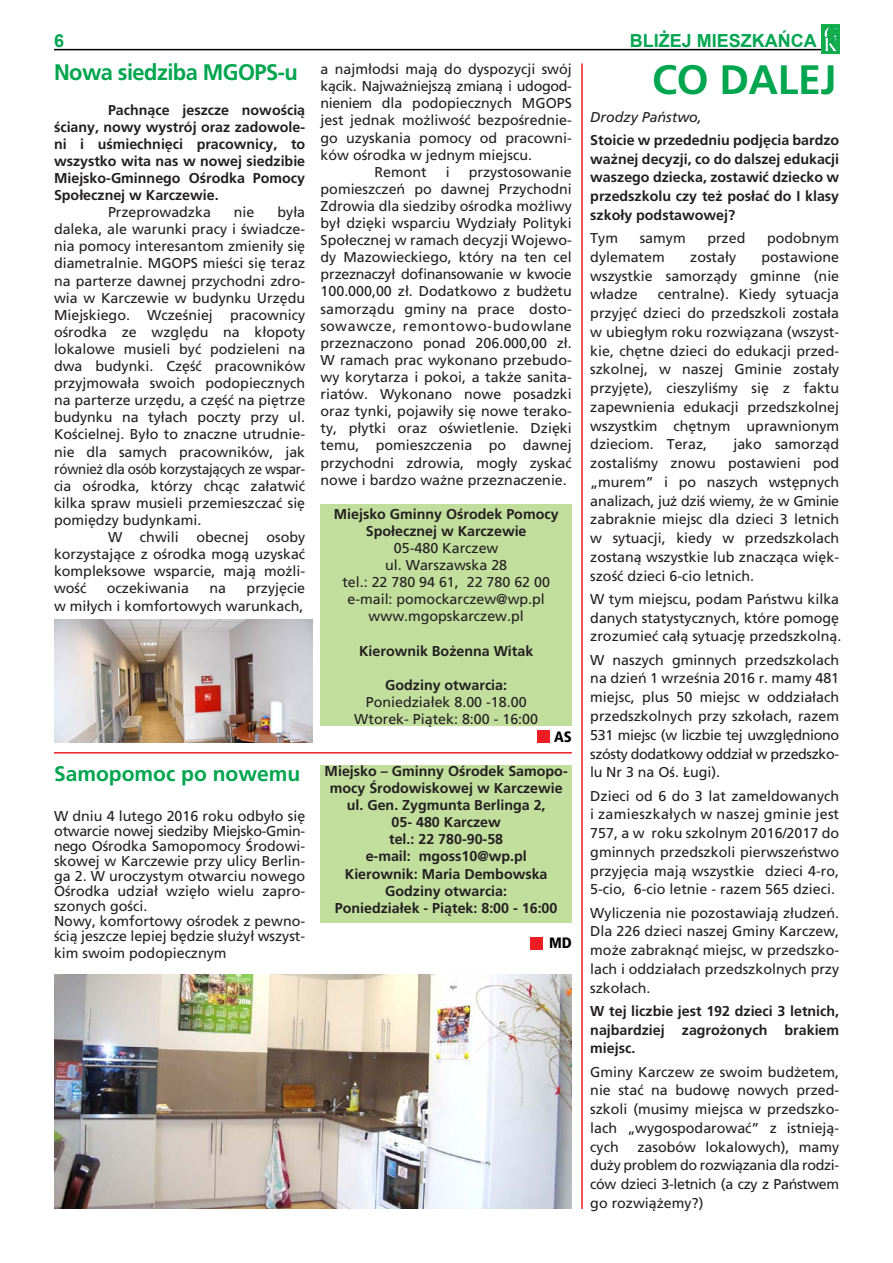
<style>
.page{position:relative;width:893px;height:1263px;background:#fff}
.page>*{position:absolute;margin:0;border:0;box-sizing:border-box;transform-origin:0 0}
.t1{font:700 41.1px "Frutiger LT Com";letter-spacing:-.01em;color:#00a54f}
.t2{font:700 22.5px "Frutiger LT Com";letter-spacing:-.025em;color:#00a54f}
.t3{font:700 21px "Frutiger LT Com";color:#00a54f}
.t4{font:700 18px "Arial";color:#00a552}
.t5{font:900 condensed 15px "Frutiger LT Com";color:#000001}
.t6{font:14.25px/18.8px "Frutiger LT Com";color:#231f20;text-align:justify}
.t7{font:700 14.25px/17.1px "Frutiger LT Com";color:#231f20;text-align:justify}
.t8{font:14.25px "Frutiger LT Com";letter-spacing:-.025em;color:#231f20}
.t9{font:14.25px "Frutiger LT Com";color:#231f20;scale:.94 1}
.s1{font-weight:400;font-style:italic}
.s2{font-weight:700}
</style>
<div class="page">
<div style="left:321px;top:765px;width:251px;height:158px;background:#c1de9d"></div>
<div style="left:321px;top:504px;width:251px;height:222px;background:#c1de9d"></div>
<hr style="left:54px;top:49px;width:785px;height:1px;background:#000001">
<div style="left:822px;top:24px;width:18px;height:30px;background:#15ae4b"></div>
<svg style="left:823px;top:26px;width:16px;height:26px"></svg>
<div style="left:537px;top:730px;width:12px;height:13px;background:#ee1d23"></div>
<div style="left:530px;top:937px;width:13px;height:13px;background:#ee1d23"></div>
<hr style="left:54px;top:752px;width:518px;height:1px;background:#ee1d23">
<img style="left:54px;top:619px;width:258px;height:124px">
<img style="left:54px;top:974px;width:518px;height:235px">
<hr style="left:581px;top:63px;width:2px;height:1146px;background:#ee1d23">
<p class="t4" style="left:54px;top:29px;width:12px">6</p>
<p class="t4" style="left:630px;top:29px;width:189px">BLIŻEJ MIESZKAŃCA</p>
<p class="t2" style="left:54px;top:59px;width:245px">Nowa siedziba MGOPS-u</p>
<p class="t7" style="left:108px;top:101px;width:199px">Pachnące jeszcze nowością</p>
<p class="t7" style="left:54px;top:118px;width:253px">ściany, nowy wystrój oraz zadowole-</p>
<p class="t7" style="left:54px;top:135px;width:253px">ni i uśmiechnięci pracownicy, to</p>
<p class="t7" style="left:54px;top:152px;width:253px">wszystko wita nas w nowej siedzibie</p>
<p class="t7" style="left:54px;top:169px;width:253px">Miejsko-Gminnego Ośrodka Pomocy</p>
<p class="t7" style="left:54px;top:187px;width:166px">Społecznej w Karczewie.</p>
<p class="t6" style="left:108px;top:203px;width:104px">Przeprowadzka</p>
<p class="t6" style="left:234px;top:203px;width:22px">nie</p>
<p class="t6" style="left:278px;top:203px;width:29px">była</p>
<p class="t6" style="left:54px;top:220px;width:253px">daleka, ale warunki pracy i świadcze-</p>
<p class="t6" style="left:54px;top:237px;width:253px">nia pomocy interesantom zmieniły się</p>
<p class="t6" style="left:54px;top:254px;width:253px">diametralnie. MGOPS mieści się teraz</p>
<p class="t6" style="left:54px;top:271px;width:253px">na parterze dawnej przychodni zdro-</p>
<p class="t6" style="left:54px;top:288px;width:253px">wia w Karczewie w budynku Urzędu</p>
<p class="t6" style="left:54px;top:305px;width:253px">Miejskiego. Wcześniej pracownicy</p>
<p class="t6" style="left:54px;top:323px;width:253px">ośrodka ze względu na kłopoty</p>
<p class="t6" style="left:54px;top:340px;width:253px">lokalowe musieli być podzieleni na</p>
<p class="t6" style="left:54px;top:357px;width:253px">dwa budynki. Część pracowników</p>
<p class="t6" style="left:54px;top:374px;width:253px">przyjmowała swoich podopiecznych</p>
<p class="t6" style="left:54px;top:391px;width:253px">na parterze urzędu, a część na piętrze</p>
<p class="t6" style="left:54px;top:408px;width:253px">budynku na tyłach poczty przy ul.</p>
<p class="t6" style="left:54px;top:425px;width:253px">Kościelnej. Było to znaczne utrudnie-</p>
<p class="t6" style="left:54px;top:442px;width:253px">nie dla samych pracowników, jak</p>
<p class="t8" style="left:54px;top:460px;width:253px">również dla osób korzystających ze wspar-</p>
<p class="t9" style="left:54px;top:477px;width:269px">cia ośrodka, którzy chcąc załatwić</p>
<p class="t6" style="left:54px;top:494px;width:253px">kilka spraw musieli przemieszczać się</p>
<p class="t6" style="left:54px;top:511px;width:149px">pomiędzy budynkami.</p>
<p class="t6" style="left:108px;top:528px;width:199px">W chwili obecnej osoby</p>
<p class="t6" style="left:54px;top:545px;width:253px">korzystające z ośrodka mogą uzyskać</p>
<p class="t6" style="left:54px;top:562px;width:253px">kompleksowe wsparcie, mają możli-</p>
<p class="t6" style="left:54px;top:579px;width:34px">wość</p>
<p class="t6" style="left:107px;top:579px;width:84px">oczekiwania</p>
<p class="t6" style="left:210px;top:579px;width:18px">na</p>
<p class="t6" style="left:321px;top:60px;width:253px">a najmłodsi mają do dyspozycji swój</p>
<p class="t8" style="left:321px;top:78px;width:253px">kącik. Najważniejszą zmianą i udogod-</p>
<p class="t6" style="left:321px;top:94px;width:253px">nieniem dla podopiecznych MGOPS</p>
<p class="t6" style="left:321px;top:111px;width:253px">jest jednak możliwość bezpośrednie-</p>
<p class="t6" style="left:321px;top:128px;width:253px">go uzyskania pomocy od pracowni-</p>
<p class="t6" style="left:321px;top:145px;width:213px">ków ośrodka w jednym miejscu.</p>
<p class="t6" style="left:375px;top:162px;width:54px">Remont</p>
<p class="t6" style="left:446px;top:162px;width:5px">i</p>
<p class="t1" style="left:652px;top:56px;width:186px">CO DALEJ</p>
<p class="t7" style="left:590px;top:105px;width:250px;line-height:23.2px"><span class="s1">Drodzy Państwo,<br></span>Stoicie w przededniu podjęcia bardzo</p>
<p class="t7" style="left:590px;top:149px;width:250px;line-height:18.8px">ważnej decyzji, co do dalszej edukacji waszego dziecka, zostawić dziecko w przedszkolu czy też posłać do I klasy szkoły podstawowej?</p>
<p class="t6" style="left:590px;top:229px;width:29px">Tym</p>
<p class="t6" style="left:640px;top:229px;width:47px">samym</p>
<p class="t6" style="left:707px;top:229px;width:40px">przed</p>
<p class="t6" style="left:767px;top:229px;width:74px">podobnym</p>
<p class="t6" style="left:590px;top:248px;width:76px">dylematem</p>
<p class="t6" style="left:690px;top:248px;width:47px">zostały</p>
<p class="t6" style="left:321px;top:163px;width:253px;line-height:17.1px;text-indent:148px">przystosowanie pomieszczeń po dawnej Przychodni Zdrowia dla siedziby ośrodka możliwy był dzięki wsparciu Wydziały Polityki Społecznej w ramach decyzji Wojewo&shy;dy Mazowieckiego, który na ten cel przeznaczył dofinansowanie w kwocie 100.000,00 zł. Dodatkowo z budżetu samorządu gminy na prace dosto&shy;sowawcze, remontowo-budowlane przeznaczono ponad 206.000,00 zł.<br>W ramach prac wykonano przebudo&shy;wy korytarza i pokoi, a także sanita&shy;riatów. Wykonano nowe posadzki oraz tynki, pojawiły się nowe terako&shy;ty, płytki oraz oświetlenie. Dzięki temu, pomieszczenia po dawnej przychodni zdrowia, mogły zyskać nowe i bardzo ważne przeznaczenie.</p>
<p class="t6" style="left:334px;top:505px;width:226px;line-height:17.1px;text-align:center"><span class="s2">Miejsko Gminny Ośrodek Pomocy<br>Społecznej w Karczewie<br></span>05-480 Karczew<br>ul. Warszawska 28<br>tel.: 22 780 94 61, 22 780 62 00 e-mail: pomockarczew@wp.pl www.mgopskarczew.pl</p>
<p class="t7" style="left:359px;top:642px;width:176px">Kierownik Bożenna Witak</p>
<p class="t6" style="left:354px;top:676px;width:185px;line-height:17.1px;text-align:center"><span class="s2">Godziny otwarcia:<br></span>Poniedziałek 8.00 -18.00<br>Wtorek- Piątek: 8:00 - 16:00</p>
<p class="t5" style="left:554px;top:728px;width:19px">AS</p>
<p class="t6" style="left:590px;top:248px;width:250px;text-indent:171px">postawione wszystkie samorządy gminne (nie władze</p>
<p class="t6" style="left:590px;top:285px;width:250px;text-indent:67px">centralne). Kiedy sytuacja przyjęć dzieci do przedszkoli została w ubiegłym roku rozwiązana (wszyst&shy;kie, chętne dzieci do edukacji przed&shy;szkolnej, w naszej Gminie zostały przyjęte), cieszyliśmy się z faktu zapewnienia edukacji przedszkolnej wszystkim chętnym uprawnionym dzieciom. Teraz,</p>
<p class="t6" style="left:590px;top:435px;width:250px;text-indent:143px">jako samorząd zostaliśmy znowu postawieni pod „murem” i po naszych wstępnych analizach, już dziś wiemy, że w Gminie zabraknie miejsc dla dzieci 3 letnich w sytuacji, kiedy w przedszkolach zostaną wszystkie lub znacząca więk&shy;szość dzieci 6-cio letnich.</p>
<p class="t6" style="left:590px;top:590px;width:253px;text-align:left">W tym miejscu, podam Państwu kilka danych statystycznych, które pomogę zrozumieć całą sytuację przedszkolną.</p>
<p class="t6" style="left:590px;top:650px;width:250px">W naszych gminnych przedszkolach na dzień 1 września 2016 r. mamy 481 miejsc, plus 50 miejsc w oddziałach przedszkolnych przy szkołach, razem 531 miejsc (w liczbie tej uwzględniono szósty dodatkowy oddział w przedszko&shy;lu Nr 3 na Oś. Ługi).</p>
<p class="t6" style="left:590px;top:786px;width:250px">Dzieci od 6 do 3 lat zameldowanych i zamieszkałych w naszej gminie jest 757, a w roku szkolnym 2016/2017 do gminnych przedszkoli pierwszeństwo przyjęcia mają wszystkie dzieci 4-ro, 5-cio, 6-cio letnie - razem 565 dzieci.</p>
<p class="t6" style="left:590px;top:903px;width:250px">Wyliczenia nie pozostawiają złudzeń.<br>Dla 226 dzieci naszej Gminy Karczew, może zabraknąć miejsc, w przedszko&shy;lach i oddziałach przedszkolnych przy szkołach.</p>
<p class="t7" style="left:590px;top:1001px;width:250px;line-height:18.8px">W tej liczbie jest 192 dzieci 3 letnich, najbardziej zagrożonych brakiem miejsc.</p>
<p class="t6" style="left:590px;top:1062px;width:250px">Gminy Karczew ze swoim budżetem, nie stać na budowę nowych przed&shy;szkoli (musimy miejsca w przedszko&shy;lach „wygospodarować” z istnieją&shy;cych</p>
<p class="t6" style="left:54px;top:580px;width:253px;line-height:17.1px;text-align:right">przyjęcie<br>w miłych i komfortowych warunkach,</p>
<p class="t7" style="left:325px;top:762px;width:245px;text-align:center">Miejsko – Gminny Ośrodek Samopo&shy;mocy Środowiskowej w Karczewie ul. Gen. Zygmunta Berlinga 2,<br>05- 480 Karczew<br>tel.: 22 780-90-58<br>e-mail: mgoss10@wp.pl<br>Kierownik: Maria Dembowska<br>Godziny otwarcia:<br>Poniedziałek - Piątek: 8:00 - 16:00</p>
<p class="t5" style="left:549px;top:933px;width:24px">MD</p>
<p class="t3" style="left:54px;top:761px;width:248px">Samopomoc po nowemu</p>
<p class="t6" style="left:54px;top:809px;width:253px;line-height:15px;text-align:left">W dniu 4 lutego 2016 roku odbyło się otwarcie nowej siedziby Miejsko-Gmin&shy;nego Ośrodka Samopomocy Środowi&shy;skowej w Karczewie przy ulicy Berlin&shy;ga 2. W uroczystym otwarciu nowego Ośrodka udział wzięło wielu zapro&shy;szonych gości.<br>Nowy, komfortowy ośrodek z pewno&shy;ścią jeszcze lepiej będzie służył wszyst-</p>
<p class="t6" style="left:54px;top:944px;width:174px">kim swoim podopiecznym</p>
<p class="t6" style="left:590px;top:1137px;width:250px;text-indent:47px">zasobów lokalowych), mamy duży problem do rozwiązania dla rodzi&shy;ców dzieci 3-letnich (a czy z Państwem go rozwiążemy?)</p>
</div>
